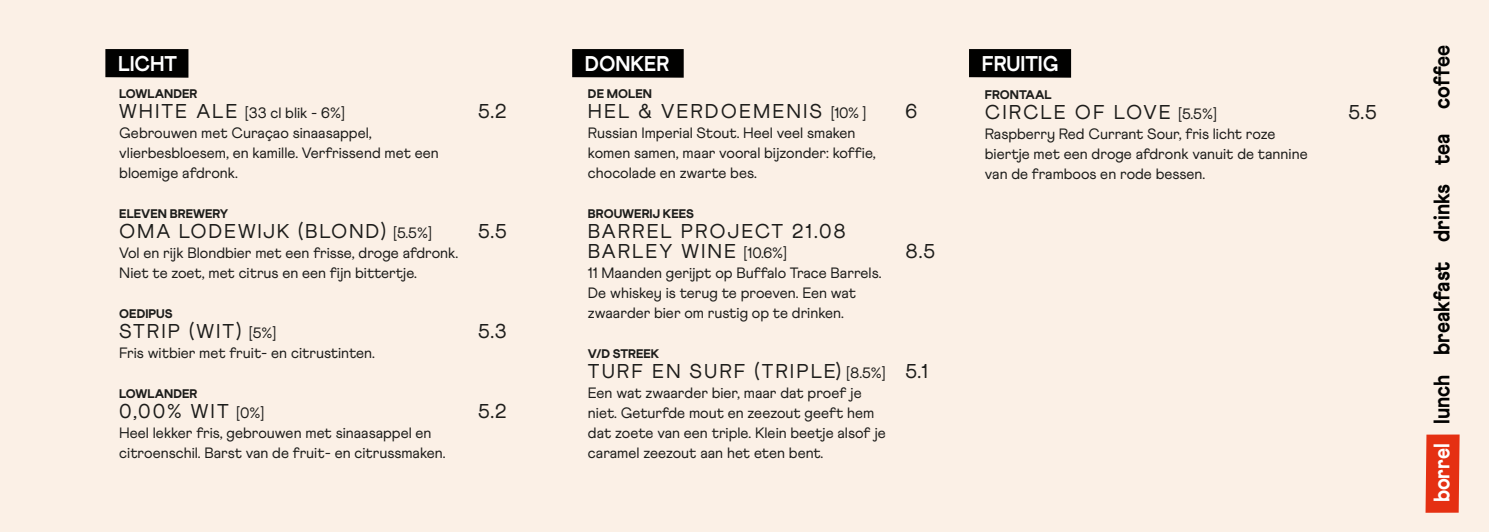
<style>
.page{position:relative;width:1489px;height:532px;background:#fff}
.page>*{position:absolute;margin:0;border:0;box-sizing:border-box;transform-origin:0 0}
.t1{font:800 22.5px "Athletics";color:#010100;scale:.93 1}
.t2{font:800 21.25px "Athletics";color:#fff;scale:.96 1}
.t3{font:20px/20px "Athletics";letter-spacing:.1em;color:#1d1d1b}
.t4{font:15px/20px "Athletics";color:#1d1d1b}
.t5{font:900 12.5px "Athletics";color:#1d1d1b}
.s1{color:#fff}
.s2{font-size:20px}
.s3{font-size:15px}
</style>
<div class="page">
<div style="left:0;top:0;width:1488px;height:532px;background:#fbf0e6"></div>
<div style="left:572px;top:49px;width:111px;height:29px;background:#010100"></div>
<div style="left:105px;top:49px;width:83px;height:29px;background:#010100"></div>
<div style="left:969px;top:49px;width:102px;height:29px;background:#010100"></div>
<svg style="left:1425px;top:434px;width:34px;height:79px;background:#e5371a"></svg>
<h2 class="t2" style="left:118px;top:51px;width:63px">LICHT</h2>
<h2 class="t2" style="left:585px;top:51px;width:89px">DONKER</h2>
<h2 class="t2" style="left:981px;top:51px;width:81px">FRUITIG</h2>
<h1 class="t1" style="left:1427px;top:502px;width:494px;rotate:-90deg"><span class="s1">borrel</span> lunch breakfast drinks tea coffee</h1>
<p class="t5" style="left:119px;top:86px;width:80px">LOWLANDER</p>
<p class="t4" style="left:119px;top:103px;width:321px"><span class="s2">WHITE ALE</span> [33 cl blik - 6%]<br>Gebrouwen met Curaçao sinaasappel, vlierbesbloesem, en kamille. Verfrissend met een bloemige afdronk.</p>
<p class="t5" style="left:119px;top:206px;width:110px">ELEVEN BREWERY</p>
<h3 class="t3" style="left:119px;top:221px;width:314px">OMA LODEWIJK (BLOND) <span class="s3">[5.5%]</span></h3>
<p class="t4" style="left:119px;top:243px;width:340px">Vol en rijk Blondbier met een frisse, droge afdronk.<br>Niet te zoet, met citrus en een fijn bittertje.</p>
<p class="t5" style="left:119px;top:306px;width:55px">OEDIPUS</p>
<h3 class="t3" style="left:119px;top:321px;width:159px">STRIP (WIT) <span class="s3">[5%]</span></h3>
<p class="t4" style="left:119px;top:343px;width:257px">Fris witbier met fruit- en citrustinten.</p>
<p class="t5" style="left:119px;top:386px;width:80px">LOWLANDER</p>
<h3 class="t3" style="left:119px;top:401px;width:147px">0,00% WIT <span class="s3">[0%]</span></h3>
<p class="t4" style="left:119px;top:423px;width:328px">Heel lekker fris, gebrouwen met sinaasappel en citroenschil. Barst van de fruit- en citrussmaken.</p>
<p class="t5" style="left:588px;top:86px;width:65px">DE MOLEN</p>
<h3 class="t3" style="left:588px;top:102px;width:280px">HEL &amp; VERDOEMENIS <span class="s3">[10% ]</span></h3>
<p class="t4" style="left:588px;top:123px;width:289px">Russian Imperial Stout. Heel veel smaken komen samen, maar vooral bijzonder: koffie, chocolade en zwarte bes.</p>
<p class="t5" style="left:588px;top:206px;width:107px">BROUWERIJ KEES</p>
<h3 class="t3" style="left:588px;top:222px;width:259px">BARREL PROJECT 21.08<br>BARLEY WINE <span class="s3">[10.6%]</span></h3>
<p class="t4" style="left:588px;top:263px;width:295px">11 Maanden gerijpt op Buffalo Trace Barrels.<br>De whiskey is terug te proeven. Een wat zwaarder bier om rustig op te drinken.</p>
<p class="t5" style="left:588px;top:346px;width:73px">V/D STREEK</p>
<h3 class="t3" style="left:588px;top:362px;width:299px">TURF EN SURF (TRIPLE) <span class="s3">[8.5%]</span></h3>
<p class="t4" style="left:588px;top:383px;width:299px">Een wat zwaarder bier, maar dat proef je niet. Geturfde mout en zeezout geeft hem dat zoete van een triple. Klein beetje alsof je caramel zeezout aan het eten bent.</p>
<p class="t5" style="left:984px;top:87px;width:68px">FRONTAAL</p>
<h3 class="t3" style="left:984px;top:102px;width:234px">CIRCLE OF LOVE <span class="s3">[5.5%]</span></h3>
<p class="t4" style="left:984px;top:124px;width:324px">Raspberry Red Currant Sour, fris licht roze biertje met een droge afdronk vanuit de tannine van de framboos en rode bessen.</p>
<h3 class="t3" style="left:478px;top:101px;width:30px">5.2</h3>
<h3 class="t3" style="left:905px;top:102px;width:13px">6</h3>
<h3 class="t3" style="left:1348px;top:102px;width:30px">5.5</h3>
<h3 class="t3" style="left:478px;top:221px;width:30px">5.5</h3>
<h3 class="t3" style="left:905px;top:242px;width:31px">8.5</h3>
<h3 class="t3" style="left:478px;top:321px;width:30px">5.3</h3>
<h3 class="t3" style="left:905px;top:362px;width:24px">5.1</h3>
<h3 class="t3" style="left:478px;top:401px;width:30px">5.2</h3>
</div>
